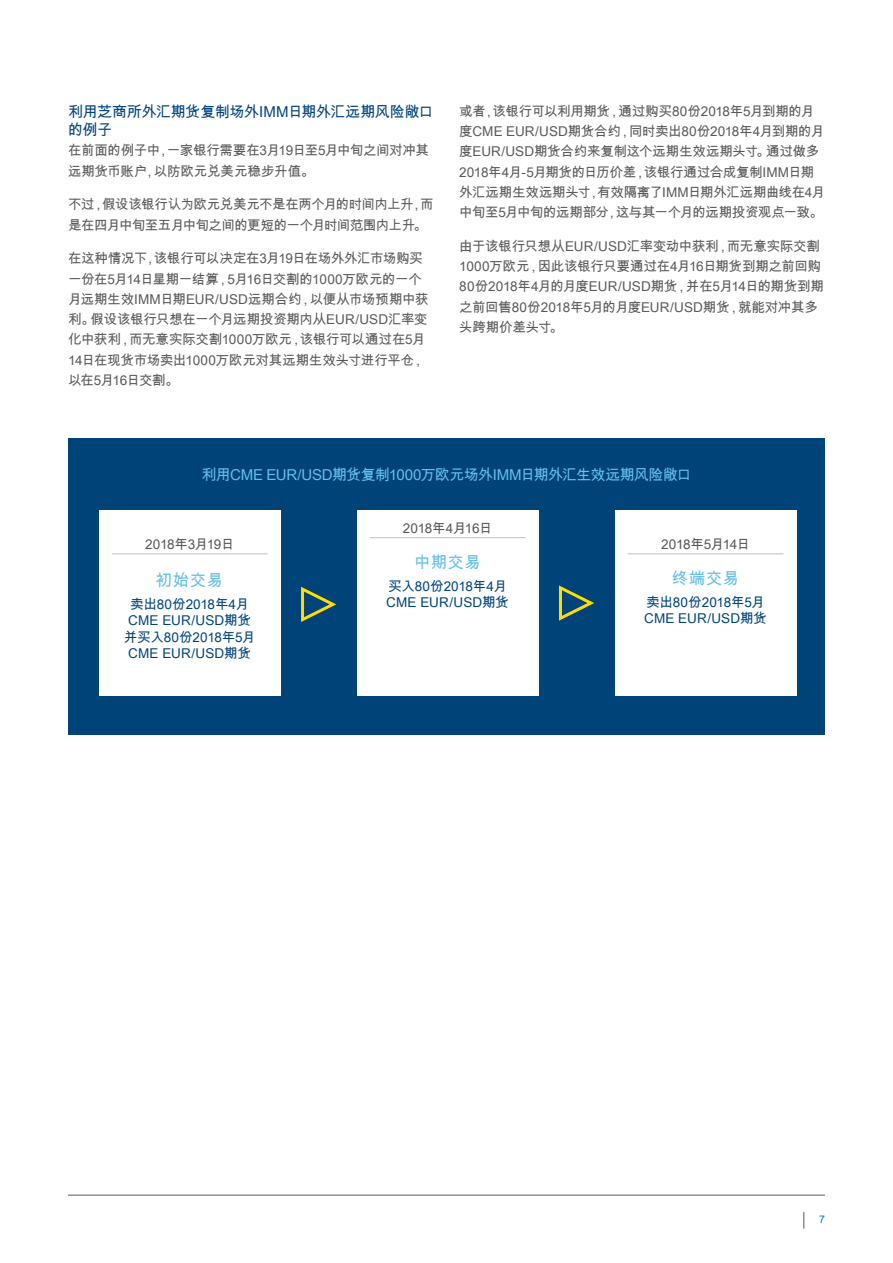
<style>
.page{position:relative;width:893px;height:1263px;background:#fff}
.page>*{position:absolute;margin:0;border:0;box-sizing:border-box;transform-origin:0 0}
.t1{font:16.5px "Arial Unicode MS";letter-spacing:.03em;color:#65beec}
.t2{font:15px "Arial Unicode MS";letter-spacing:-.04em;color:#65beec}
.t3{font:15px/18px "Arial Unicode MS";letter-spacing:-.015em;color:#00447c}
.t4{font:13.5px/20.2px "Arial Unicode MS";letter-spacing:-.025em;color:#58595b}
.t5{font:13.5px/16.5px "Arial Unicode MS";letter-spacing:-.005em;color:#004379}
.t6{font:13.5px "Arial Unicode MS";letter-spacing:-.03em;color:#575756}
.t7{font:10.5px "Arial Unicode MS";color:#0079c1}
</style>
<div class="page">
<svg style="left:803px;top:1212px;width:1px;height:17px"></svg>
<hr style="left:68px;top:1195px;width:757px;height:1px;background:#58595b">
<div style="left:68px;top:438px;width:757px;height:297px;background:#004379"></div>
<div style="left:99px;top:510px;width:181px;height:186px;background:#fff"></div>
<hr style="left:112px;top:553px;width:156px;height:1px;background:#c6c6c6">
<div style="left:357px;top:510px;width:181px;height:186px;background:#fff"></div>
<hr style="left:370px;top:537px;width:156px;height:1px;background:#c6c6c6">
<svg style="left:301px;top:586px;width:36px;height:36px"></svg>
<div style="left:615px;top:510px;width:181px;height:186px;background:#fff"></div>
<hr style="left:628px;top:553px;width:155px;height:1px;background:#c6c6c6">
<svg style="left:559px;top:585px;width:35px;height:36px"></svg>
<p class="t3" style="left:68px;top:102px;width:367px">利用芝商所外汇期货复制场外IMM日期外汇远期风险敞口的例子</p>
<p class="t4" style="left:68px;top:140px;width:363px">在前面的例子中，一家银行需要在3月19日至5月中旬之间对冲其远期货币账户，以防欧元兑美元稳步升值。</p>
<p class="t4" style="left:68px;top:194px;width:367px">不过，假设该银行认为欧元兑美元不是在两个月的时间内上升，而是在四月中旬至五月中旬之间的更短的一个月时间范围内上升。</p>
<p class="t4" style="left:68px;top:248px;width:362px">在这种情况下，该银行可以决定在3月19日在场外外汇市场购买一份在5月14日星期一结算，5月16日交割的1000万欧元的一个月远期生效IMM日期EUR/USD远期合约，以便从市场预期中获利。假设该银行只想在一个月远期投资期内从EUR/USD汇率变化中获利，而无意实际交割1000万欧元，该银行可以通过在5月<br>14日在现货市场卖出1000万欧元对其远期生效头寸进行平仓，以在5月16日交割。</p>
<p class="t4" style="left:459px;top:101px;width:367px">或者，该银行可以利用期货，通过购买80份2018年5月到期的月度CME EUR/USD期货合约，同时卖出80份2018年4月到期的月度EUR/USD期货合约来复制这个远期生效远期头寸。通过做多2018年4月-5月期货的日历价差，该银行通过合成复制IMM日期外汇远期生效远期头寸，有效隔离了IMM日期外汇远期曲线在4月中旬至5月中旬的远期部分，这与其一个月的远期投资观点一致。</p>
<p class="t4" style="left:459px;top:236px;width:366px">由于该银行只想从EUR/USD汇率变动中获利，而无意实际交割<br>1000万欧元，因此该银行只要通过在4月16日期货到期之前回购<br>80份2018年4月的月度EUR/USD期货，并在5月14日的期货到期之前回售80份2018年5月的月度EUR/USD期货，就能对冲其多头跨期价差头寸。</p>
<p class="t2" style="left:201px;top:464px;width:492px">利用CME EUR/USD期货复制1000万欧元场外IMM日期外汇生效远期风险敞口</p>
<p class="t6" style="left:145px;top:534px;width:90px">2018年3月19日</p>
<p class="t1" style="left:156px;top:568px;width:69px">初始交易</p>
<p class="t5" style="left:124px;top:595px;width:133px;text-align:center">卖出80份2018年4月<br>CME EUR/USD期货并买入80份2018年5月<br>CME EUR/USD期货</p>
<p class="t6" style="left:403px;top:518px;width:91px">2018年4月16日</p>
<p class="t1" style="left:414px;top:550px;width:68px">中期交易</p>
<p class="t5" style="left:386px;top:577px;width:124px">买入80份2018年4月<br>CME EUR/USD期货</p>
<p class="t6" style="left:661px;top:534px;width:90px">2018年5月14日</p>
<p class="t1" style="left:672px;top:566px;width:69px">终端交易</p>
<p class="t5" style="left:644px;top:594px;width:124px">卖出80份2018年5月<br>CME EUR/USD期货</p>
<p class="t7" style="left:819px;top:1211px;width:7px">7</p>
</div>
